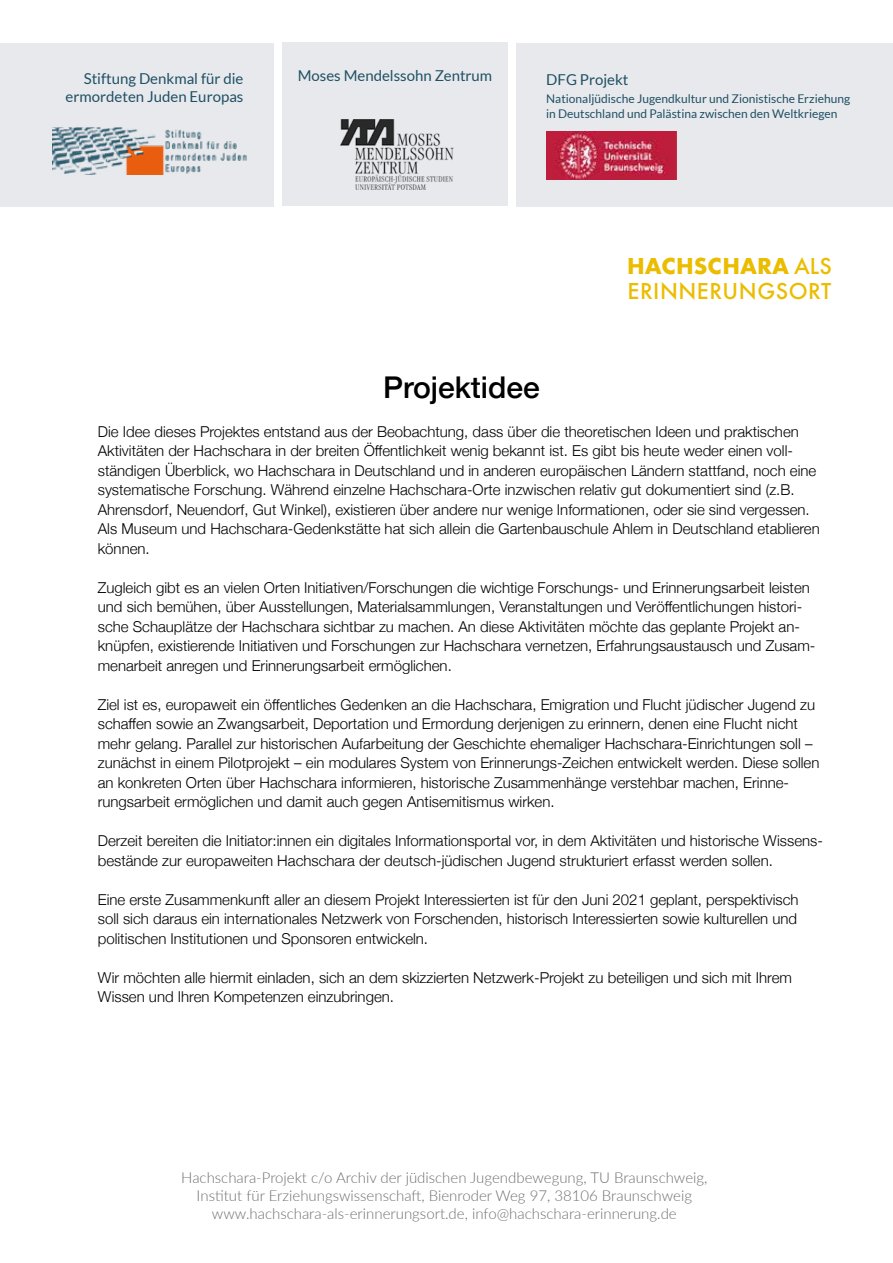
<style>
.page{position:relative;width:893px;height:1263px;background:#fff}
.page>*{position:absolute;margin:0;border:0;box-sizing:border-box;transform-origin:0 0}
.t1{font:500 30px "Helvetica Neue";color:#000}
.t2{font:500 21.15px/25.5px "Futura";letter-spacing:.025em;color:#ebbd00}
.t3{font:300 15px/19.5px "Helvetica Neue";color:#000}
.t4{font:300 15px/18px "Lato";color:#706f6f;text-align:center}
.t5{font:15px/18px "Lato";color:#205063;text-align:right}
.t6{font:12px/15px "Lato";color:#205063}
.s1{font-weight:700}
</style>
<div class="page">
<div style="left:516px;top:44px;width:377px;height:163px;background:#e7e9ed"></div>
<div style="left:0;top:44px;width:273px;height:163px;background:#e7e9ed"></div>
<img style="left:52px;top:127px;width:195px;height:47px">
<img style="left:546px;top:132px;width:131px;height:48px">
<div style="left:282px;top:43px;width:226px;height:163px;background:#e7e9ed"></div>
<img style="left:340px;top:120px;width:113px;height:70px">
<p class="t5" style="left:66px;top:70px;width:179px">Stiftung Denkmal für die ermordeten Juden Europas</p>
<p class="t5" style="left:298px;top:66px;width:196px">Moses Mendelssohn Zentrum</p>
<p class="t5" style="left:546px;top:71px;width:84px">DFG Projekt</p>
<p class="t6" style="left:546px;top:91px;width:305px">Nationaljüdische Jugendkultur und Zionistische Erziehung in Deutschland und Palästina zwischen den Weltkriegen</p>
<h2 class="t2" style="left:627px;top:253px;width:206px"><span class="s1">HACHSCHARA</span> ALS<br>ERINNERUNGSORT</h2>
<h1 class="t1" style="left:383px;top:363px;width:158px">Projektidee</h1>
<p class="t3" style="left:98px;top:420px;width:723px">Die Idee dieses Projektes entstand aus der Beobachtung, dass über die theoretischen Ideen und praktischen Aktivitäten der Hachschara in der breiten Öffentlichkeit wenig bekannt ist. Es gibt bis heute weder einen voll&shy;ständigen Überblick, wo Hachschara in Deutschland und in anderen europäischen Ländern stattfand, noch eine systematische Forschung. Während einzelne Hachschara-Orte inzwischen relativ gut dokumentiert sind (z.B.<br>Ahrensdorf, Neuendorf, Gut Winkel), existieren über andere nur wenige Informationen, oder sie sind vergessen.<br>Als Museum und Hachschara-Gedenkstätte hat sich allein die Gartenbauschule Ahlem in Deutschland etablieren können.</p>
<p class="t3" style="left:98px;top:576px;width:719px">Zugleich gibt es an vielen Orten Initiativen/Forschungen die wichtige Forschungs- und Erinnerungsarbeit leisten und sich bemühen, über Ausstellungen, Materialsammlungen, Veranstaltungen und Veröffentlichungen histori&shy;sche Schauplätze der Hachschara sichtbar zu machen. An diese Aktivitäten möchte das geplante Projekt an&shy;knüpfen, existierende Initiativen und Forschungen zur Hachschara vernetzen, Erfahrungsaustausch und Zusam&shy;menarbeit anregen und Erinnerungsarbeit ermöglichen.</p>
<p class="t3" style="left:98px;top:693px;width:723px">Ziel ist es, europaweit ein öffentliches Gedenken an die Hachschara, Emigration und Flucht jüdischer Jugend zu schaffen sowie an Zwangsarbeit, Deportation und Ermordung derjenigen zu erinnern, denen eine Flucht nicht mehr gelang. Parallel zur historischen Aufarbeitung der Geschichte ehemaliger Hachschara-Einrichtungen soll – zunächst in einem Pilotprojekt – ein modulares System von Erinnerungs-Zeichen entwickelt werden. Diese sollen an konkreten Orten über Hachschara informieren, historische Zusammenhänge verstehbar machen, Erinne&shy;rungsarbeit ermöglichen und damit auch gegen Antisemitismus wirken.</p>
<p class="t3" style="left:98px;top:830px;width:727px">Derzeit bereiten die Initiator:innen ein digitales Informationsportal vor, in dem Aktivitäten und historische Wissens&shy;bestände zur europaweiten Hachschara der deutsch-jüdischen Jugend strukturiert erfasst werden sollen.</p>
<p class="t3" style="left:98px;top:888px;width:702px;text-align:justify">Eine erste Zusammenkunft aller an diesem Projekt Interessierten ist für den Juni 2021 geplant, perspektivisch soll sich daraus ein internationales Netzwerk von Forschenden, historisch Interessierten sowie kulturellen und politischen Institutionen und Sponsoren entwickeln.</p>
<p class="t3" style="left:98px;top:966px;width:696px">Wir möchten alle hiermit einladen, sich an dem skizzierten Netzwerk-Projekt zu beteiligen und sich mit Ihrem<br>Wissen und Ihren Kompetenzen einzubringen.</p>
<p class="t4" style="left:181px;top:1168px;width:528px">Hachschara-Projekt c/o Archiv der jüdischen Jugendbewegung, TU Braunschweig,<br>Institut für Erziehungswissenschaft, Bienroder Weg 97, 38106 Braunschweig www.hachschara-als-erinnerungsort.de, info@hachschara-erinnerung.de</p>
</div>
